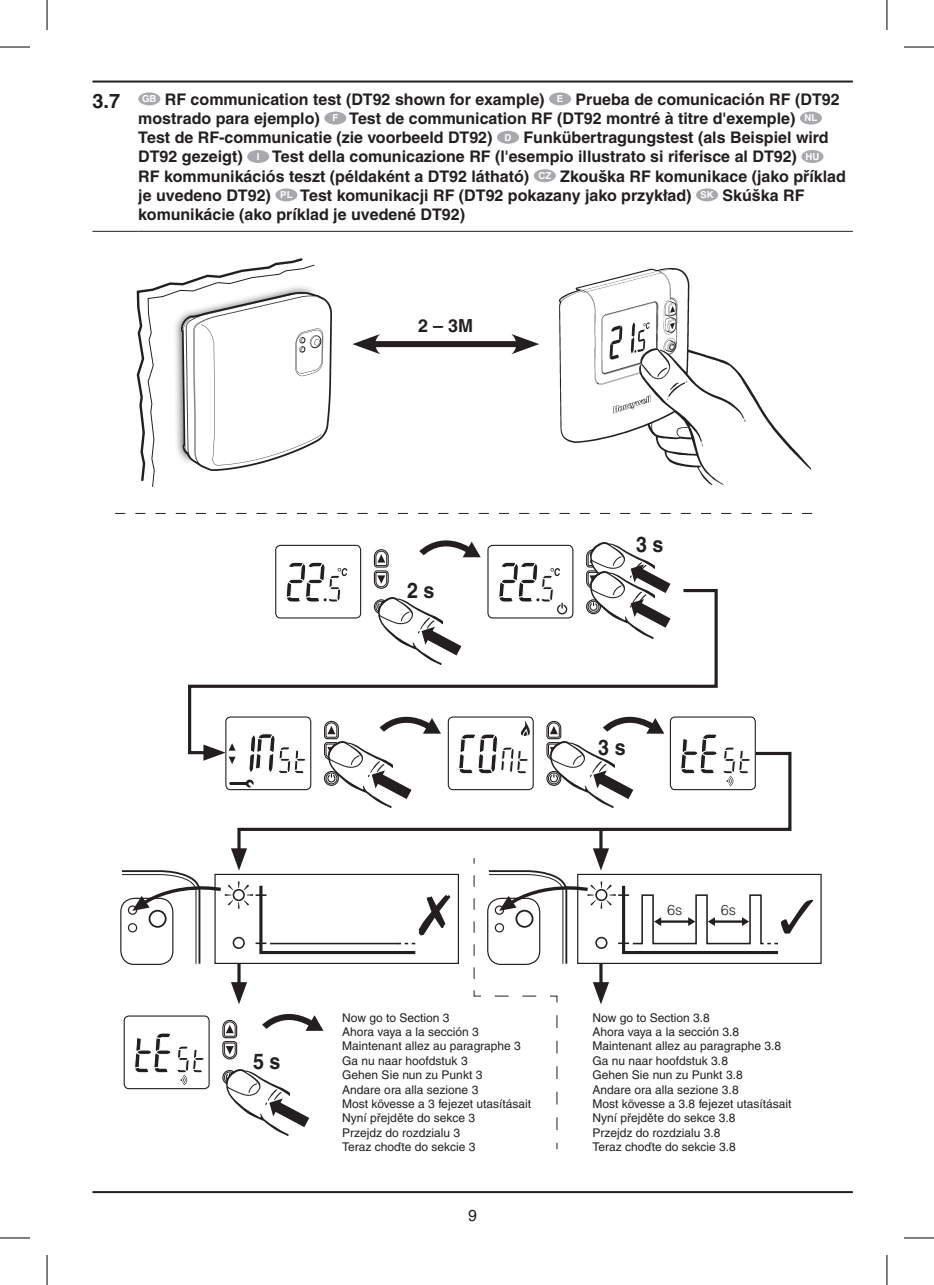
<style>
.page{position:relative;width:934px;height:1285px;background:#fff}
.page>*{position:absolute;margin:0;border:0;box-sizing:border-box;transform-origin:0 0}
.t1{font:700 21.6px "Helvetica LT Std";color:#231f20;scale:.91 1}
.t2{font:700 18px "Helvetica CE";color:#231f20}
.t3{font:700 16px/19.2px "Helvetica CE";color:#231f20}
.t4{font:16px "Helvetica CE";color:#231f20}
.t5{font:300 14.4px "Helvetica LT Std";color:#231f20}
.t6{font:12px/14.4px "Helvetica CE";color:#231f20}
.s1{font-size:20px}
</style>
<div class="page">
<hr style="left:92px;top:1191px;width:760px;height:2px;background:#231f20">
<hr style="left:92px;top:81px;width:760px;height:2px;background:#231f20">
<hr style="left:92px;top:231px;width:46px;height:1px;background:#231f20">
<hr style="left:138px;top:231px;width:714px;height:1px;background:#231f20">
<div style="left:138px;top:92px;width:22px;height:13px;background:#a8a9ad;border-radius:50%"></div>
<div style="left:549px;top:92px;width:22px;height:13px;background:#a8a9ad;border-radius:50%"></div>
<div style="left:324px;top:112px;width:22px;height:13px;background:#a8a9ad;border-radius:50%"></div>
<div style="left:799px;top:112px;width:22px;height:13px;background:#a8a9ad;border-radius:50%"></div>
<div style="left:496px;top:131px;width:23px;height:13px;background:#a8a9ad;border-radius:50%"></div>
<div style="left:247px;top:150px;width:22px;height:13px;background:#a8a9ad;border-radius:50%"></div>
<div style="left:801px;top:150px;width:22px;height:13px;background:#a8a9ad;border-radius:50%"></div>
<div style="left:533px;top:169px;width:22px;height:13px;background:#a8a9ad;border-radius:50%"></div>
<div style="left:275px;top:188px;width:22px;height:13px;background:#a8a9ad;border-radius:50%"></div>
<div style="left:695px;top:188px;width:22px;height:13px;background:#a8a9ad;border-radius:50%"></div>
<svg style="left:115px;top:513px;width:696px;height:1px"></svg>
<div style="left:487px;top:545px;width:86px;height:73px;border:1px solid #231f20;border-radius:5px"></div>
<div style="left:124px;top:1015px;width:85px;height:74px;border:1px solid #231f20;border-radius:5px"></div>
<div style="left:222px;top:1070px;width:15px;height:15px;border:1px solid #231f20;border-radius:50%"></div>
<div style="left:224px;top:1071px;width:11px;height:12px;border:1px solid #231f20;border-radius:50%"></div>
<svg style="left:222px;top:1019px;width:16px;height:41px"></svg>
<svg style="left:134px;top:1033px;width:70px;height:52px"></svg>
<img style="left:236px;top:1069px;width:53px;height:66px">
<svg style="left:225px;top:1070px;width:84px;height:61px"></svg>
<svg style="left:499px;top:562px;width:61px;height:25px"></svg>
<svg style="left:586px;top:543px;width:84px;height:44px"></svg>
<svg style="left:188px;top:587px;width:530px;height:168px"></svg>
<svg style="left:236px;top:750px;width:556px;height:98px"></svg>
<hr style="left:599px;top:829px;width:3px;height:24px;background:#231f20">
<hr style="left:237px;top:963px;width:3px;height:24px;background:#231f20">
<svg style="left:231px;top:982px;width:16px;height:22px"></svg>
<svg style="left:419px;top:540px;width:62px;height:18px"></svg>
<svg style="left:203px;top:733px;width:103px;height:54px"></svg>
<img style="left:328px;top:803px;width:64px;height:4px">
<svg style="left:323px;top:707px;width:119px;height:96px"></svg>
<svg style="left:285px;top:562px;width:62px;height:40px"></svg>
<div style="left:275px;top:545px;width:86px;height:73px;border:1px solid #231f20;border-radius:5px"></div>
<div style="left:373px;top:599px;width:15px;height:15px;border:1px solid #231f20;border-radius:50%"></div>
<div style="left:375px;top:601px;width:12px;height:11px;border:1px solid #231f20;border-radius:50%"></div>
<svg style="left:373px;top:549px;width:16px;height:40px"></svg>
<img style="left:378px;top:597px;width:64px;height:67px">
<svg style="left:377px;top:598px;width:84px;height:61px"></svg>
<svg style="left:262px;top:1014px;width:62px;height:17px"></svg>
<div style="left:447px;top:716px;width:86px;height:74px;border:1px solid #231f20;border-radius:5px"></div>
<img style="left:550px;top:803px;width:63px;height:4px">
<svg style="left:545px;top:707px;width:120px;height:96px"></svg>
<svg style="left:458px;top:720px;width:76px;height:54px"></svg>
<div style="left:669px;top:716px;width:86px;height:74px;border:1px solid #231f20;border-radius:5px"></div>
<svg style="left:679px;top:734px;width:71px;height:52px"></svg>
<svg style="left:473px;top:848px;width:339px;height:301px"></svg>
<div style="left:577px;top:874px;width:244px;height:90px;border:1px solid #231f20"></div>
<svg style="left:120px;top:848px;width:330px;height:117px"></svg>
<img style="left:559px;top:268px;width:250px;height:217px">
<div style="left:369px;top:341px;width:153px;height:6px;background:#231f20"></div>
<svg style="left:352px;top:334px;width:28px;height:20px"></svg>
<svg style="left:511px;top:334px;width:28px;height:20px"></svg>
<svg style="left:136px;top:258px;width:196px;height:229px"></svg>
<hr style="left:0;top:47px;width:30px;height:1px;background:#000">
<hr style="left:903px;top:47px;width:30px;height:1px;background:#000">
<hr style="left:0;top:1237px;width:30px;height:1px;background:#000">
<hr style="left:903px;top:1237px;width:30px;height:1px;background:#000">
<hr style="left:47px;top:0;width:1px;height:30px;background:#000">
<hr style="left:47px;top:1255px;width:1px;height:30px;background:#000">
<hr style="left:886px;top:0;width:1px;height:30px;background:#000">
<hr style="left:886px;top:1255px;width:1px;height:30px;background:#000">
<p class="t3" style="left:138px;top:90px;width:708px;text-indent:-46px"><span class="s1">3.7</span> <sup>GB</sup> RF communication test (DT92 shown for example) <sup>E</sup> Prueba de comunicación RF (DT92 mostrado para ejemplo) <sup>F</sup> Test de communication RF (DT92 montré à titre d'exemple) <sup>NL </sup>Test de RF-communicatie (zie voorbeeld DT92) <sup>D</sup> Funkübertragungstest (als Beispiel wird DT92 gezeigt) <sup>I</sup> Test della comunicazione RF (l'esempio illustrato si riferisce al DT92) <sup>HU<br></sup>RF kommunikációs teszt (példaként a DT92 látható) <sup>CZ</sup> Zkouška RF komunikace (jako příklad je uvedeno DT92) <sup>PL</sup> Test komunikacji RF (DT92 pokazany jako przykład) <sup>SK</sup> Skúška RF komunikácie (ako príklad je uvedené DT92)</p>
<p class="t2" style="left:418px;top:315px;width:57px">2 – 3M</p>
<h1 class="t1" style="left:253px;top:1047px;width:32px">5 s</h1>
<h1 class="t1" style="left:407px;top:577px;width:32px">2 s</h1>
<h1 class="t1" style="left:636px;top:531px;width:32px">3 s</h1>
<h1 class="t1" style="left:598px;top:734px;width:32px">3 s</h1>
<p class="t5" style="left:666px;top:900px;width:17px">6s</p>
<p class="t5" style="left:720px;top:900px;width:17px">6s</p>
<p class="t6" style="left:342px;top:1010px;width:190px">Now go to Section 3<br>Ahora vaya a la sección 3<br>Maintenant allez au paragraphe 3<br>Ga nu naar hoofdstuk 3<br>Gehen Sie nun zu Punkt 3<br>Andare ora alla sezione 3<br>Most kövesse a 3 fejezet utasításait<br>Nyní přejděte do sekce 3<br>Przejdz do rozdzialu 3<br>Teraz choďte do sekcie 3</p>
<p class="t6" style="left:592px;top:1010px;width:200px">Now go to Section 3.8<br>Ahora vaya a la sección 3.8<br>Maintenant allez au paragraphe 3.8<br>Ga nu naar hoofdstuk 3.8<br>Gehen Sie nun zu Punkt 3.8<br>Andare ora alla sezione 3.8<br>Most kövesse a 3.8 fejezet utasításait<br>Nyní přejděte do sekce 3.8<br>Przejdz do rozdzialu 3.8<br>Teraz choďte do sekcie 3.8</p>
<p class="t4" style="left:468px;top:1206px;width:10px">9</p>
</div>
